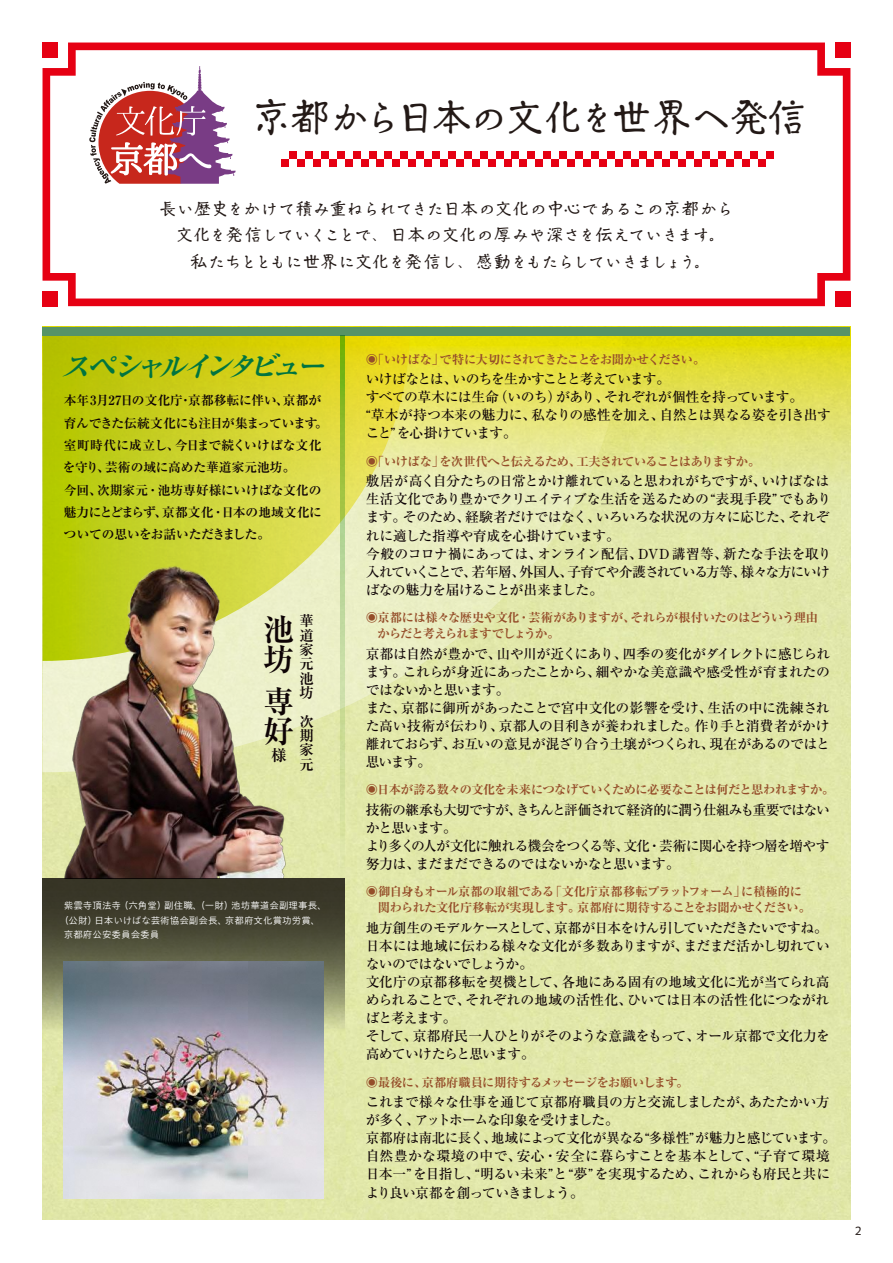
<style>
.page{position:relative;width:893px;height:1263px;background:#fff}
.page>*{position:absolute;margin:0;border:0;box-sizing:border-box;transform-origin:0 0}
.t1{font:39.3px "P Kokin Kyokana Std N";letter-spacing:-.03em;color:#231916}
.t2{font:700 30.9px/30.9px "P Ryumin Pr 6 N";color:#0e0305}
.t3{font:italic 700 expanded 28.2px "P Ryumin Pr 6 N";color:#007440;scale:1.04 1}
.t4{font:16.95px/26.5px "P Kokin Kyokana Std N";letter-spacing:-.025em;color:#231916;text-align:center}
.t5{font:700 15.45px "P Ryumin Pr 6 N";color:#0e0305}
.t6{font:700 14.4px/14.4px "P Ryumin Pr 6 N";color:#0e0305;text-align:justify}
.t7{font:500 13.8px/18.1px "P Ryumin Pr 6 N";letter-spacing:-.04em;color:#0e0305}
.t8{font:500 13.8px/18.1px "P Ryumin Pr 6 N";letter-spacing:-.065em;color:#0e0305}
.t9{font:700 12.75px/22.4px "P Ryumin Pr 6 N";letter-spacing:-.01em;color:#0e0305}
.t10{font:700 expanded 12.15px/15.9px "P Ryumin Pr 6 N";letter-spacing:-.05em;color:#954e2a}
.t11{font:11.7px "P Aoto Gothic Std N";color:#231916}
.t12{font:300 9.6px "P Aoto Gothic Std N";color:#fff}
</style>
<div class="page">
<div style="left:43px;top:493px;width:807px;height:727px;background:#e1e7a9"></div>
<svg style="left:344px;top:493px;width:279px;height:279px;background:#e3e9b0"></svg>
<svg style="left:43px;top:493px;width:367px;height:168px;background:#d6df6d"></svg>
<svg style="left:43px;top:335px;width:807px;height:158px;background:#dadb4b"></svg>
<div style="left:43px;top:327px;width:807px;height:8px;background:#569366"></div>
<img style="left:43px;top:547px;width:297px;height:332px">
<svg style="left:340px;top:335px;width:4px;height:544px;background:#b3d076"></svg>
<svg style="left:43px;top:43px;width:807px;height:263px"></svg>
<div style="left:835px;top:43px;width:15px;height:15px;background:#e60013"></div>
<div style="left:43px;top:43px;width:15px;height:15px;background:#e60013"></div>
<div style="left:835px;top:291px;width:15px;height:15px;background:#e60013"></div>
<div style="left:43px;top:291px;width:15px;height:15px;background:#e60013"></div>
<div style="left:718px;top:151px;width:8px;height:8px;background:#e60013"></div>
<div style="left:710px;top:159px;width:8px;height:8px;background:#e60013"></div>
<div style="left:734px;top:151px;width:8px;height:8px;background:#e60013"></div>
<div style="left:726px;top:159px;width:8px;height:8px;background:#e60013"></div>
<div style="left:750px;top:151px;width:8px;height:8px;background:#e60013"></div>
<div style="left:742px;top:159px;width:8px;height:8px;background:#e60013"></div>
<div style="left:766px;top:151px;width:7px;height:8px;background:#e60013"></div>
<div style="left:758px;top:159px;width:8px;height:8px;background:#e60013"></div>
<div style="left:702px;top:151px;width:8px;height:8px;background:#e60013"></div>
<div style="left:694px;top:159px;width:8px;height:8px;background:#e60013"></div>
<div style="left:686px;top:151px;width:8px;height:8px;background:#e60013"></div>
<div style="left:678px;top:159px;width:8px;height:8px;background:#e60013"></div>
<div style="left:670px;top:151px;width:8px;height:8px;background:#e60013"></div>
<div style="left:662px;top:159px;width:8px;height:8px;background:#e60013"></div>
<div style="left:654px;top:151px;width:8px;height:8px;background:#e60013"></div>
<div style="left:646px;top:159px;width:8px;height:8px;background:#e60013"></div>
<div style="left:639px;top:151px;width:7px;height:8px;background:#e60013"></div>
<div style="left:631px;top:159px;width:8px;height:8px;background:#e60013"></div>
<div style="left:623px;top:151px;width:8px;height:8px;background:#e60013"></div>
<div style="left:615px;top:159px;width:8px;height:8px;background:#e60013"></div>
<div style="left:607px;top:151px;width:8px;height:8px;background:#e60013"></div>
<div style="left:599px;top:159px;width:8px;height:8px;background:#e60013"></div>
<div style="left:591px;top:151px;width:8px;height:8px;background:#e60013"></div>
<div style="left:583px;top:159px;width:8px;height:8px;background:#e60013"></div>
<div style="left:575px;top:151px;width:8px;height:8px;background:#e60013"></div>
<div style="left:567px;top:159px;width:8px;height:8px;background:#e60013"></div>
<div style="left:559px;top:151px;width:8px;height:8px;background:#e60013"></div>
<div style="left:551px;top:159px;width:8px;height:8px;background:#e60013"></div>
<div style="left:543px;top:151px;width:8px;height:8px;background:#e60013"></div>
<div style="left:535px;top:159px;width:8px;height:8px;background:#e60013"></div>
<div style="left:527px;top:151px;width:8px;height:8px;background:#e60013"></div>
<div style="left:519px;top:159px;width:8px;height:8px;background:#e60013"></div>
<div style="left:511px;top:151px;width:8px;height:8px;background:#e60013"></div>
<div style="left:504px;top:159px;width:7px;height:8px;background:#e60013"></div>
<div style="left:496px;top:151px;width:8px;height:8px;background:#e60013"></div>
<div style="left:488px;top:159px;width:8px;height:8px;background:#e60013"></div>
<div style="left:480px;top:151px;width:8px;height:8px;background:#e60013"></div>
<div style="left:472px;top:159px;width:8px;height:8px;background:#e60013"></div>
<div style="left:464px;top:151px;width:8px;height:8px;background:#e60013"></div>
<div style="left:456px;top:159px;width:8px;height:8px;background:#e60013"></div>
<div style="left:448px;top:151px;width:8px;height:8px;background:#e60013"></div>
<div style="left:440px;top:159px;width:8px;height:8px;background:#e60013"></div>
<div style="left:432px;top:151px;width:8px;height:8px;background:#e60013"></div>
<div style="left:424px;top:159px;width:8px;height:8px;background:#e60013"></div>
<div style="left:416px;top:151px;width:8px;height:8px;background:#e60013"></div>
<div style="left:408px;top:159px;width:8px;height:8px;background:#e60013"></div>
<div style="left:400px;top:151px;width:8px;height:8px;background:#e60013"></div>
<div style="left:392px;top:159px;width:8px;height:8px;background:#e60013"></div>
<div style="left:384px;top:151px;width:8px;height:8px;background:#e60013"></div>
<div style="left:376px;top:159px;width:8px;height:8px;background:#e60013"></div>
<div style="left:369px;top:151px;width:7px;height:8px;background:#e60013"></div>
<div style="left:361px;top:159px;width:8px;height:8px;background:#e60013"></div>
<div style="left:353px;top:151px;width:8px;height:8px;background:#e60013"></div>
<div style="left:345px;top:159px;width:8px;height:8px;background:#e60013"></div>
<div style="left:337px;top:151px;width:8px;height:8px;background:#e60013"></div>
<div style="left:329px;top:159px;width:8px;height:8px;background:#e60013"></div>
<div style="left:321px;top:151px;width:8px;height:8px;background:#e60013"></div>
<div style="left:313px;top:159px;width:8px;height:8px;background:#e60013"></div>
<div style="left:305px;top:151px;width:8px;height:8px;background:#e60013"></div>
<div style="left:297px;top:159px;width:8px;height:8px;background:#e60013"></div>
<div style="left:289px;top:151px;width:8px;height:8px;background:#e60013"></div>
<div style="left:281px;top:159px;width:8px;height:8px;background:#e60013"></div>
<svg style="left:43px;top:879px;width:301px;height:153px;background:#4d4d39"></svg>
<img style="left:64px;top:961px;width:259px;height:238px">
<svg style="left:89px;top:66px;width:147px;height:118px"></svg>
<h1 class="t1" style="left:251px;top:88px;width:558px">京都から日本の文化を世界へ発信</h1>
<p class="t4" style="left:159px;top:195px;width:575px">長い歴史をかけて積み重ねられてきた日本の文化の中心であるこの京都から文化を発信していくことで、日本の文化の厚みや深さを伝えていきます。<br>私たちとともに世界に文化を発信し、感動をもたらしていきましょう。</p>
<h3 class="t3" style="left:61px;top:345px;width:292px">スペシャルインタビュー　</h3>
<p class="t9" style="left:63px;top:389px;width:266px">本年3月27日の文化庁・京都移転に伴い、京都が育んできた伝統文化にも注目が集まっています。室町時代に成立し、今日まで続くいけばな文化を守り、芸術の域に高めた華道家元池坊。<br>今回、次期家元・池坊専好様にいけばな文化の魅力にとどまらず、京都文化・日本の地域文化についての思いをお話いただきました。</p>
<p class="t6" style="left:299px;top:613px;width:15px">華道家元池坊</p>
<p class="t6" style="left:299px;top:713px;width:15px">次期家元</p>
<h2 class="t2" style="left:263px;top:612px;width:31px">池坊</h2>
<h2 class="t2" style="left:263px;top:684px;width:31px">専好</h2>
<p class="t5" style="left:271px;top:743px;width:17px">様</p>
<p class="t12" style="left:64px;top:898px;width:265px">紫雲寺頂法寺（六角堂）副住職、（一財）池坊華道会副理事長、</p>
<p class="t12" style="left:59px;top:913px;width:263px">（公財）日本いけばな芸術協会副会長、京都府文化賞功労賞、</p>
<p class="t12" style="left:64px;top:928px;width:97px">京都府公安委員会委員</p>
<p class="t10" style="left:366px;top:351px;width:341px">◉「いけばな」で特に大切にされてきたことをお聞かせください。</p>
<p class="t7" style="left:366px;top:369px;width:467px">いけばなとは、いのちを生かすことと考えています。<br>すべての草木には生命（いのち）があり、それぞれが個性を持っています。<br>“草木が持つ本来の魅力に、私なりの感性を加え、自然とは異なる姿を引き出すこと”を心掛けています。</p>
<p class="t10" style="left:366px;top:453px;width:396px">◉「いけばな」を次世代へと伝えるため、工夫されていることはありますか。</p>
<p class="t7" style="left:366px;top:471px;width:467px">敷居が高く自分たちの日常とかけ離れていると思われがちですが、いけばなは生活文化であり豊かでクリエイティブな生活を送るための“表現手段”でもあります。そのため、経験者だけではなく、いろいろな状況の方々に応じた、それぞれに適した指導や育成を心掛けています。<br>今般のコロナ禍にあっては、オンライン配信、DVD 講習等、新たな手法を取り入れていくことで、若年層、外国人、子育てや介護されている方等、様々な方にいけばなの魅力を届けることが出来ました。</p>
<p class="t10" style="left:377px;top:609px;width:442px;text-indent:-12px">◉京都には様々な歴史や文化・芸術がありますが、それらが根付いたのはどういう理由からだと考えられますでしょうか。</p>
<p class="t7" style="left:366px;top:644px;width:466px">京都は自然が豊かで、山や川が近くにあり、四季の変化がダイレクトに感じられます。これらが身近にあったことから、細やかな美意識や感受性が育まれたのではないかと思います。<br>また、京都に御所があったことで宮中文化の影響を受け、生活の中に洗練された高い技術が伝わり、京都人の目利きが養われました。作り手と消費者がかけ離れておらず、お互いの意見が混ざり合う土壌がつくられ、現在があるのではと思います。</p>
<p class="t10" style="left:366px;top:781px;width:470px">◉日本が誇る数々の文化を未来につなげていくために必要なことは何だと思われますか。</p>
<p class="t8" style="left:366px;top:800px;width:466px">技術の継承も大切ですが、きちんと評価されて経済的に潤う仕組みも重要ではないかと思います。<br>より多くの人が文化に触れる機会をつくる等、文化・芸術に関心を持つ層を増やす努力は、まだまだできるのではないかなと思います。</p>
<p class="t10" style="left:366px;top:883px;width:447px">◉御自身もオール京都の取組である「文化庁京都移転プラットフォーム」に積極的に　関わられた文化庁移転が実現します。京都府に期待することをお聞かせください。</p>
<p class="t7" style="left:366px;top:918px;width:466px">地方創生のモデルケースとして、京都が日本をけん引していただきたいですね。日本には地域に伝わる様々な文化が多数ありますが、まだまだ活かし切れていないのではないでしょうか。<br>文化庁の京都移転を契機として、各地にある固有の地域文化に光が当てられ高められることで、それぞれの地域の活性化、ひいては日本の活性化につながればと考えます。<br>そして、京都府民一人ひとりがそのような意識をもって、オール京都で文化力を高めていけたらと思います。</p>
<p class="t10" style="left:366px;top:1074px;width:325px">◉最後に、京都府職員に期待するメッセージをお願いします。</p>
<p class="t7" style="left:366px;top:1092px;width:472px">これまで様々な仕事を通じて京都府職員の方と交流しましたが、あたたかい方が多く、アットホームな印象を受けました。<br>京都府は南北に長く、地域によって文化が異なる“多様性”が魅力と感じています。自然豊かな環境の中で、安心・安全に暮らすことを基本として、“子育て環境日本一”を目指し、“明るい未来”と“夢”を実現するため、これからも府民と共により良い京都を創っていきましょう。</p>
<p class="t11" style="left:855px;top:1222px;width:8px">2</p>
</div>
